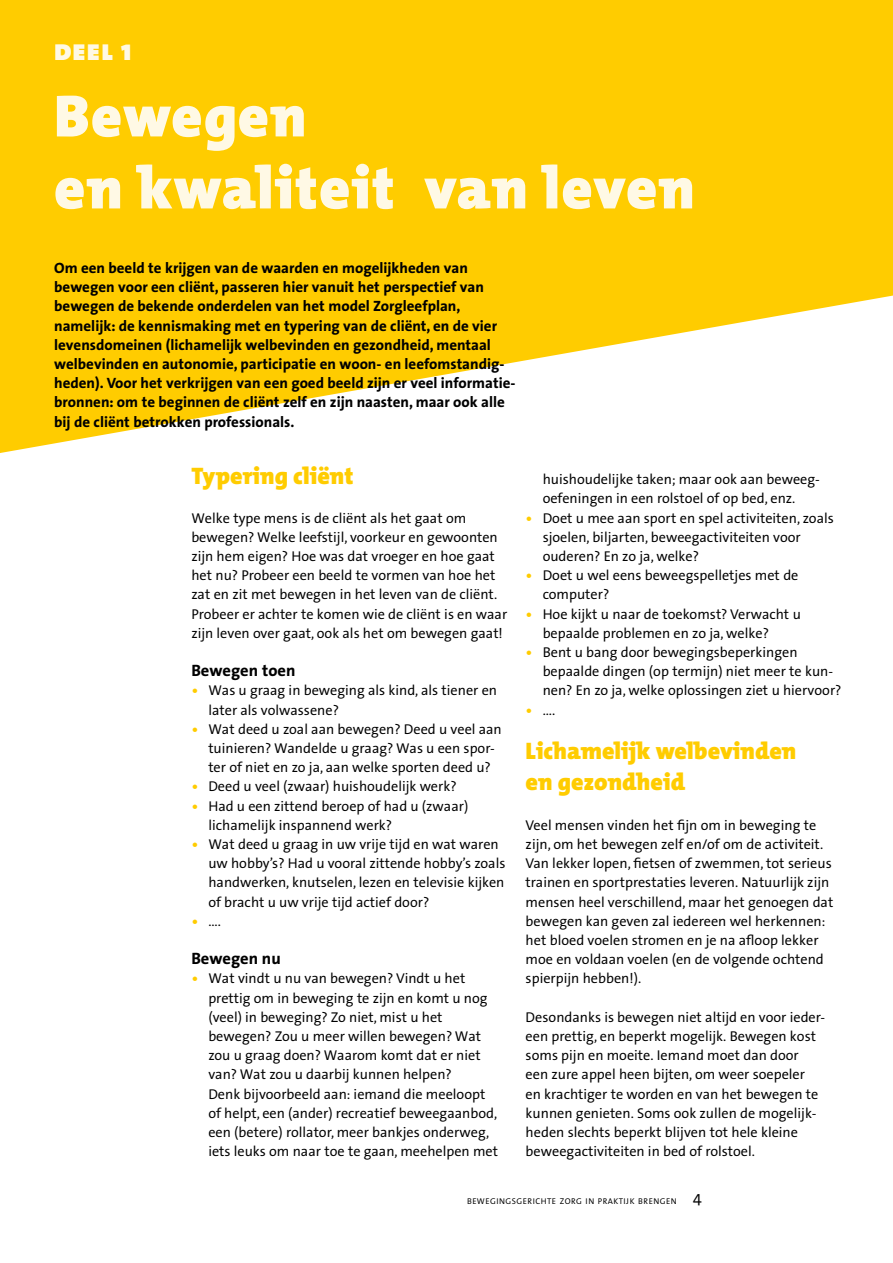
<style>
.page{position:relative;width:893px;height:1263px;background:#fff}
.page>*{position:absolute;margin:0;border:0;box-sizing:border-box;transform-origin:0 0}
.t1{font:900 60px/72px "The Mix";letter-spacing:.02em;color:#fff}
.t2{font:30px "The Mix Black Caps";color:#fff}
.t3{font:900 24px/30.9px "The Mix";color:#fc0}
.t4{font:700 16.5px "The Sans Office";color:#000}
.t5{font:700 15px/19.2px "The Sans Office";color:#000}
.t6{font:14.25px/19.2px "The Sans Office";color:#000}
.t7{font:8.4px "The Sans Office";letter-spacing:.055em;color:#000}
.s1{font-family:"The Mix";font-weight:900}
.s2{font-weight:700;color:#fc0}
.s3{font-size:16.5px}
</style>
<div class="page">
<svg style="left:0;top:0;width:893px;height:453px;fill:#fc0"></svg>
<h2 class="t2" style="left:53px;top:24px;width:79px">deel <span class="s1">1</span></h2>
<h1 class="t1" style="left:54px;top:79px;width:642px">Bewegen<br>en kwaliteit van leven</h1>
<p class="t5" style="left:54px;top:259px;width:463px">Om een beeld te krijgen van de waarden en mogelijkheden van bewegen voor een cliënt, passeren hier vanuit het perspectief van bewegen de bekende onderdelen van het model Zorgleefplan, namelijk: de kennismaking met en typering van de cliënt, en de vier levensdomeinen (lichamelijk welbevinden en gezondheid, mentaal welbevinden en autonomie, participatie en woon- en leefomstandig&shy;heden). Voor het verkrijgen van een goed beeld zijn er veel informatie&shy;bronnen: om te beginnen de cliënt zelf en zijn naasten, maar ook alle bij de cliënt betrokken professionals.</p>
<h3 class="t3" style="left:191px;top:460px;width:164px">Typering cliënt</h3>
<p class="t6" style="left:191px;top:509px;width:317px">Welke type mens is de cliënt als het gaat om bewegen? Welke leefstijl, voorkeur en gewoonten zijn hem eigen? Hoe was dat vroeger en hoe gaat het nu? Probeer een beeld te vormen van hoe het zat en zit met bewegen in het leven van de cliënt.<br>Probeer er achter te komen wie de cliënt is en waar zijn leven over gaat, ook als het om bewegen gaat!</p>
<p class="t4" style="left:191px;top:662px;width:106px">Bewegen toen</p>
<p class="t6" style="left:208px;top:682px;width:290px;text-indent:-17px"><span class="s2">•</span> Was u graag in beweging als kind, als tiener en later als volwassene?</p>
<p class="t6" style="left:208px;top:720px;width:295px;text-indent:-17px"><span class="s2">•</span> Wat deed u zoal aan bewegen? Deed u veel aan tuinieren? Wandelde u graag? Was u een spor&shy;ter of niet en zo ja, aan welke sporten deed u?</p>
<p class="t6" style="left:191px;top:777px;width:267px"><span class="s2">•</span> Deed u veel (zwaar) huishoudelijk werk?</p>
<p class="t6" style="left:208px;top:797px;width:261px;text-indent:-17px"><span class="s2">•</span> Had u een zittend beroep of had u (zwaar) lichamelijk inspannend werk?</p>
<p class="t6" style="left:208px;top:835px;width:299px;text-indent:-17px"><span class="s2">•</span> Wat deed u graag in uw vrije tijd en wat waren uw hobby’s? Had u vooral zittende hobby’s zoals handwerken, knutselen, lezen en televisie kijken of bracht u uw vrije tijd actief door?</p>
<p class="t6" style="left:191px;top:912px;width:31px"><span class="s2">•</span> ….</p>
<p class="t4" style="left:191px;top:950px;width:91px">Bewegen nu</p>
<p class="t6" style="left:208px;top:970px;width:291px;text-indent:-17px"><span class="s2">•</span> Wat vindt u nu van bewegen? Vindt u het prettig om in beweging te zijn en komt u nog (veel) in beweging? Zo niet, mist u het bewegen? Zou u meer willen bewegen? Wat zou u graag doen? Waarom komt dat er niet van? Wat zou u daarbij kunnen helpen?<br>Denk bijvoorbeeld aan: iemand die meeloopt of helpt, een (ander) recreatief beweegaanbod, een (betere) rollator, meer bankjes onderweg, iets leuks om naar toe te gaan, meehelpen met</p>
<p class="t6" style="left:543px;top:470px;width:279px">huishoudelijke taken; maar ook aan beweeg&shy;oefeningen in een rolstoel of op bed, enz.</p>
<p class="t6" style="left:543px;top:509px;width:293px;text-indent:-17px"><span class="s2">•</span> Doet u mee aan sport en spel activiteiten, zoals sjoelen, biljarten, beweegactiviteiten voor ouderen? En zo ja, welke?</p>
<p class="t6" style="left:543px;top:566px;width:257px;text-indent:-17px"><span class="s2">•</span> Doet u wel eens beweegspelletjes met de computer?</p>
<p class="t6" style="left:543px;top:605px;width:260px;text-indent:-17px"><span class="s2">•</span> Hoe kijkt u naar de toekomst? Verwacht u bepaalde problemen en zo ja, welke?</p>
<p class="t6" style="left:543px;top:643px;width:300px;text-indent:-17px"><span class="s2">•</span> Bent u bang door bewegingsbeperkingen bepaalde dingen (op termijn) niet meer te kun&shy;nen? En zo ja, welke oplossingen ziet u hiervoor?</p>
<p class="t6" style="left:526px;top:701px;width:31px"><span class="s2">•</span> ….</p>
<h3 class="t3" style="left:526px;top:735px;width:272px">Lichamelijk welbevinden en gezondheid</h3>
<p class="t6" style="left:526px;top:816px;width:309px">Veel mensen vinden het fijn om in beweging te zijn, om het bewegen zelf en/of om de activiteit.<br>Van lekker lopen, fietsen of zwemmen, tot serieus trainen en sportprestaties leveren. Natuurlijk zijn mensen heel verschillend, maar het genoegen dat bewegen kan geven zal iedereen wel herkennen: het bloed voelen stromen en je na afloop lekker moe en voldaan voelen (en de volgende ochtend spierpijn hebben!).</p>
<p class="t6" style="left:526px;top:1008px;width:301px">Desondanks is bewegen niet altijd en voor ieder&shy;een prettig, en beperkt mogelijk. Bewegen kost soms pijn en moeite. Iemand moet dan door<br>een zure appel heen bijten, om weer soepeler<br>en krachtiger te worden en van het bewegen te kunnen genieten. Soms ook zullen de mogelijk&shy;heden slechts beperkt blijven tot hele kleine beweegactiviteiten in bed of rolstoel.</p>
<p class="t7" style="left:467px;top:1197px;width:237px">BEWEGINGSGERICHTE ZORG IN PRAKTIJK BRENGEN <span class="s3">4</span></p>
</div>
